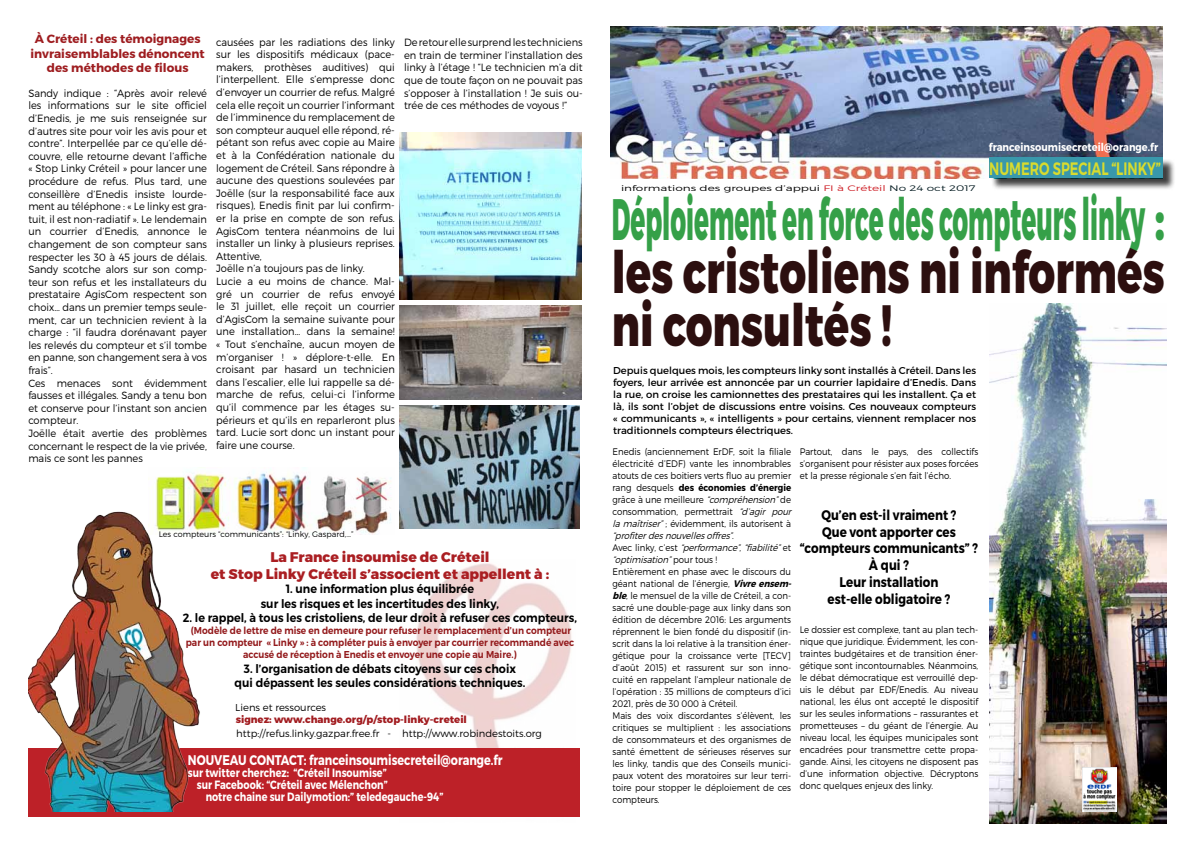
<style>
.page{position:relative;width:1191px;height:842px;background:#fff}
.page>*{position:absolute;margin:0;border:0;box-sizing:border-box;transform-origin:0 0}
.t1{font:800 58.3px "Montserrat";color:#35a048;scale:.42 1}
.t2{font:800 58.3px/53px "Montserrat";color:#2c0f0f;scale:.72 1}
.t3{font:600 18px "Montserrat";color:#d8db2e;scale:.72 1}
.t4{font:700 14px/16.8px "Montserrat";color:#000;text-align:center;scale:.85 1}
.t5{font:800 14px/16.8px "Montserrat";color:#aa1e22;text-align:center}
.t6{font:700 14px "Montserrat";color:#fff;scale:.8 1}
.t7{font:600 12px/14.4px "Montserrat";color:#000;text-align:center;scale:.93 1}
.t8{font:700 12px "Montserrat";color:#fff;scale:.8 1}
.t9{font:700 12px/14.4px "Montserrat";color:#9e1d20;text-align:center}
.t10{font:700 11px "Montserrat";color:#fff;scale:.89 1}
.t11{font:300 10.5px/12.6px "Montserrat";color:#000;scale:.94 1}
.t12{font:10px/12px "Montserrat";color:#000;text-align:justify}
.t13{font:600 10px/12px "Montserrat";color:#931a1c;text-align:center;scale:.9 1}
.t14{font:300 10px "Montserrat";color:#000}
.t15{font:800 10px "Montserrat";color:#a21d21}
.t16{font:300 9.5px/12px "Montserrat";color:#000;text-align:justify;scale:.9 1}
.t17{font:300 8px "Montserrat";color:#000;scale:1.51 1}
.t18{font:300 8px "Montserrat";color:#000}
.s1{color:#ce2128}
.s2{color:#091f25}
.s3{font-weight:700}
.s4{font-style:italic}
.s5{font-weight:700;font-style:italic}
</style>
<div class="page">
<img style="left:400px;top:563px;width:175px;height:254px">
<img style="left:989px;top:303px;width:177px;height:520px">
<img style="left:156px;top:467px;width:235px;height:67px">
<img style="left:611px;top:27px;width:551px;height:151px">
<img style="left:1082px;top:768px;width:34px;height:44px">
<div style="left:990px;top:159px;width:185px;height:31px;background:#000;opacity:.75"></div>
<div style="left:989px;top:157px;width:173px;height:21px;background:#3998ab"></div>
<div style="left:28px;top:748px;width:552px;height:68px;background:#bd2128"></div>
<img style="left:28px;top:508px;width:176px;height:304px">
<img style="left:400px;top:132px;width:181px;height:168px">
<img style="left:400px;top:305px;width:181px;height:94px">
<img style="left:400px;top:405px;width:180px;height:124px">
<p class="t9" style="left:31px;top:32px;width:176px">À Créteil : des témoignages invraisemblables dénoncent des méthodes de filous</p>
<p class="t11" style="left:28px;top:87px;width:192px">Sandy indique : “Après avoir relevé les informations sur le site officiel d’Enedis, je me suis renseignée sur d’autres site pour voir les avis pour et contre”. Interpellée par ce qu’elle dé&shy;couvre, elle retourne devant l’affiche « Stop Linky Créteil » pour lancer une procédure de refus. Plus tard, une conseillère d’Enedis insiste lourde&shy;ment au téléphone : « Le linky est gra&shy;tuit, il est non-radiatif ». Le lendemain un courrier d’Enedis, annonce le changement de son compteur sans respecter les 30 à 45 jours de délais.<br>Sandy scotche alors sur son comp&shy;teur son refus et les installateurs du prestataire AgisCom respectent son choix… dans un premier temps seule&shy;ment, car un technicien revient à la charge : “il faudra dorénavant payer les relevés du compteur et s’il tombe en panne, son changement sera à vos frais”.<br>Ces menaces sont évidemment fausses et illégales. Sandy a tenu bon et conserve pour l’instant son ancien compteur.<br>Joëlle était avertie des problèmes concernant le respect de la vie privée, mais ce sont les pannes</p>
<p class="t11" style="left:216px;top:35px;width:192px">causées par les radiations des linky sur les dispositifs médicaux (pace&shy;makers, prothèses auditives) qui l’interpellent. Elle s’empresse donc d’envoyer un courrier de refus. Malgré cela elle reçoit un courrier l’informant de l’imminence du remplacement de son compteur auquel elle répond, ré&shy;pétant son refus avec copie au Maire et à la Confédération nationale du logement de Créteil. Sans répondre à aucune des questions soulevées par Joëlle (sur la responsabilité face aux risques), Enedis finit par lui confirm&shy;er la prise en compte de son refus.<br>AgisCom tentera néanmoins de lui installer un linky à plusieurs reprises.<br>Attentive,<br>Joëlle n’a toujours pas de linky.<br>Lucie a eu moins de chance. Mal&shy;gré un courrier de refus envoyé le 31 juillet, elle reçoit un courrier d’AgisCom la semaine suivante pour une installation… dans la semaine! « Tout s’enchaîne, aucun moyen de m’organiser ! » déplore-t-elle. En croisant par hasard un technicien dans l’escalier, elle lui rappelle sa dé&shy;marche de refus, celui-ci l’informe qu’il commence par les étages su&shy;périeurs et qu’ils en reparleront plus tard. Lucie sort donc un instant pour faire une course.</p>
<p class="t11" style="left:404px;top:36px;width:192px;text-align:justify">De retour elle surprend les techniciens en train de terminer l’installation des linky à l’étage ! “Le technicien m’a dit que de toute façon on ne pouvait pas s’opposer à l’installation ! Je suis ou&shy;trée de ces méthodes de voyous !”</p>
<p class="t18" style="left:159px;top:529px;width:196px">Les compteurs “communicants”: “Linky, Gaspard,...”</p>
<h3 class="t5" style="left:211px;top:549px;width:340px">La France insoumise de Créteil<br>et Stop Linky Créteil s’associent et appellent à :</h3>
<p class="t7" style="left:261px;top:582px;width:258px">1. une information plus équilibrée<br>sur les risques et les incertitudes des linky,</p>
<p class="t7" style="left:183px;top:611px;width:425px">2. le rappel, à tous les cristoliens, de leur droit à refuser ces compteurs,</p>
<p class="t13" style="left:186px;top:625px;width:433px">(Modèle de lettre de mise en demeure pour refuser le remplacement d’un compteur par un compteur « Linky » : à compléter puis à envoyer par courrier recommandé avec accusé de réception à Enedis et envoyer une copie au Maire.)</p>
<p class="t7" style="left:235px;top:661px;width:314px">3. l’organisation de débats citoyens sur ces choix qui dépassent les seules considérations techniques.</p>
<p class="t14" style="left:235px;top:701px;width:92px">Liens et ressources</p>
<p class="t15" style="left:236px;top:713px;width:233px">signez: www.change.org/p/stop-linky-creteil</p>
<p class="t14" style="left:236px;top:728px;width:307px">http://refus.linky.gazpar.free.fr - http://www.robindestoits.org</p>
<h3 class="t6" style="left:188px;top:751px;width:395px">NOUVEAU CONTACT: franceinsoumisecreteil@orange.fr</h3>
<p class="t8" style="left:188px;top:765px;width:250px">sur twitter cherchez: “Créteil Insoumise”</p>
<p class="t8" style="left:197px;top:777px;width:240px">sur Facebook: “Créteil avec Mélenchon”</p>
<p class="t8" style="left:206px;top:789px;width:298px">notre chaine sur Dailymotion:” teledegauche-94”</p>
<p class="t10" style="left:989px;top:140px;width:192px">franceinsoumisecreteil@orange.fr</p>
<h2 class="t3" style="left:989px;top:157px;width:240px">NUMERO SPECIAL “LINKY”</h2>
<p class="t17" style="left:621px;top:184px;width:236px">informations des groupes d’appui <span class="s1">FI à Créteil</span> <span class="s2">No 24 oct 2017</span></p>
<h1 class="t1" style="left:612px;top:183px;width:1319px">Déploiement en force des compteurs linky :</h1>
<h1 class="t2" style="left:612px;top:248px;width:769px">les cristoliens ni informés ni consultés !</h1>
<p class="t12" style="left:613px;top:364px;width:364px">Depuis quelques mois, les compteurs linky sont installés à Créteil. Dans les foyers, leur arrivée est annoncée par un courrier lapidaire d’Enedis. Dans la rue, on croise les camionnettes des prestataires qui les installent. Ça et là, ils sont l’objet de discussions entre voisins. Ces nouveaux compteurs « communicants », « intelligents » pour certains, viennent remplacer nos traditionnels compteurs électriques.</p>
<p class="t16" style="left:612px;top:445px;width:203px;text-align:left">Enedis (anciennement ErDF, soit la filiale électricité d’EDF) vante les innombrables atouts de ces boitiers verts fluo au premier rang desquels <span class="s3">des économies d’énergie </span>grâce à une meilleure <span class="s4">“compréhension”</span>de consommation, permettrait <span class="s4">“d’agir pour lamaîtriser”</span>; évidemment, ils autorisent à <span class="s4">“profiterdesnouvellesoffres”</span>.<br>Av e c l i n ky , c ’ e s t <span class="s4">“performance”</span>, <span class="s4">“fiabilité”</span>e t <span class="s4">“optimisation”</span>p o u r t o u s !<br>Entièrement en phase avec le discours du géant national de l’énergie, <span class="s5">Vivreensem&shy;ble</span>, le mensuel de la ville de Créteil, a con&shy;sacré une double-page aux linky dans son édition de décembre 2016: Les arguments réprennent le bien fondé du dispositif (in&shy;scrit dans la loi relative à la transition éner&shy;gétique pour la croissance verte [TECV] d’août 2015) et rassurent sur son inno&shy;cuité en rappelant l’ampleur nationale de l’opération : 35 millions de compteurs d’ici 2021, près de 30 000 à Créteil.<br>Mais des voix discordantes s’élèvent, les critiques se multiplient : les associations de consommateurs et des organismes de santé émettent de sérieuses réserves sur les linky, tandis que des Conseils munici&shy;paux votent des moratoires sur leur terri&shy;toire pour stopper le déploiement de ces compteurs.</p>
<p class="t16" style="left:799px;top:445px;width:200px">Partout, dans le pays, des collectifs s’organisent pour résister aux poses forcées et la presse régionale s’en fait l’écho.</p>
<h3 class="t4" style="left:800px;top:507px;width:211px">Qu’en est-il vraiment ?<br>Que vont apporter ces “compteurs communicants” ?<br>À qui ?<br>Leur installation<br>est-elle obligatoire ?</h3>
<p class="t16" style="left:799px;top:623px;width:200px">Le dossier est complexe, tant au plan tech&shy;nique que juridique. Évidemment, les con&shy;traintes budgétaires et de transition éner&shy;gétique sont incontournables. Néanmoins, le débat démocratique est verrouillé dep&shy;uis le début par EDF/Enedis. Au niveau national, les élus ont accepté le dispositif sur les seules informations – rassurantes et prometteuses – du géant de l’énergie. Au niveau local, les équipes municipales sont encadrées pour transmettre cette propa&shy;gande. Ainsi, les citoyens ne disposent pas d’une information objective. Décryptons donc quelques enjeux des linky.</p>
</div>
